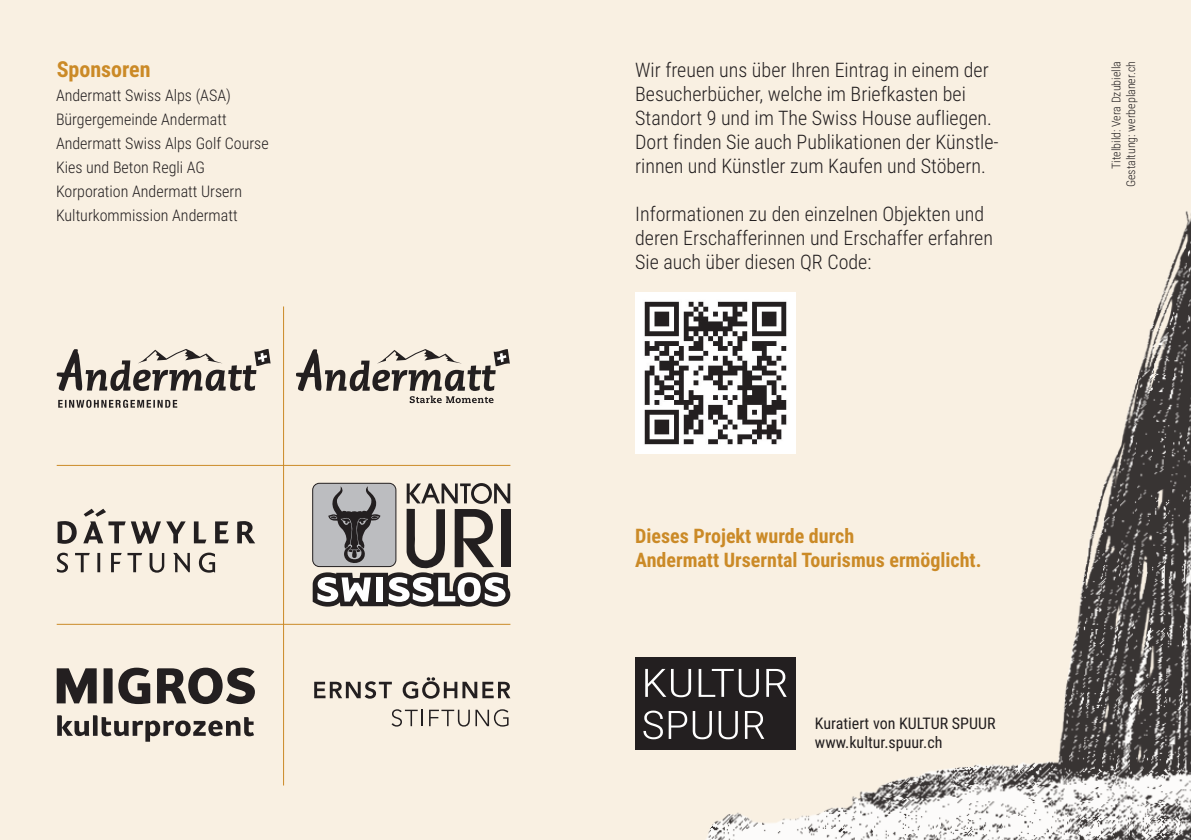
<style>
.page{position:relative;width:1191px;height:840px;background:#fff}
.page>*{position:absolute;margin:0;border:0;box-sizing:border-box;transform-origin:0 0}
.t1{font:700 22px "Roboto Condensed";color:#cb8a27}
.t2{font:300 20px/24px "Roboto Condensed";color:#231f20}
.t3{font:700 20px/24px "Roboto Condensed";color:#cb8a27}
.t4{font:300 16px/24px "Roboto Condensed";color:#231f20}
.t5{font:16px/19.2px "Roboto Condensed";color:#231f20}
.t6{font:300 12px/14.4px "Roboto Condensed";color:#231f20;text-align:right}
</style>
<div class="page">
<div style="left:0;top:0;width:1191px;height:839px;background:#f9f0e2"></div>
<svg style="left:57px;top:715px;width:197px;height:26px"></svg>
<svg style="left:57px;top:668px;width:40px;height:35px"></svg>
<svg style="left:104px;top:667px;width:46px;height:36px"></svg>
<svg style="left:157px;top:667px;width:98px;height:36px"></svg>
<svg style="left:314px;top:681px;width:78px;height:17px"></svg>
<svg style="left:403px;top:677px;width:107px;height:21px"></svg>
<svg style="left:391px;top:709px;width:32px;height:17px"></svg>
<svg style="left:429px;top:709px;width:79px;height:17px"></svg>
<hr style="left:283px;top:306px;width:1px;height:479px;background:#cb8a27">
<hr style="left:57px;top:623px;width:453px;height:1px;background:#cb8a27">
<hr style="left:57px;top:465px;width:453px;height:1px;background:#cb8a27">
<svg style="left:57px;top:508px;width:198px;height:64px"></svg>
<img style="left:635px;top:211px;width:556px;height:628px">
<div style="left:312px;top:482px;width:84px;height:84px;border:1px solid #231f20;border-radius:7px"></div>
<svg style="left:313px;top:483px;width:197px;height:123px"></svg>
<svg style="left:254px;top:349px;width:16px;height:17px"></svg>
<svg style="left:56px;top:349px;width:211px;height:42px"></svg>
<svg style="left:493px;top:349px;width:17px;height:17px"></svg>
<svg style="left:296px;top:349px;width:210px;height:54px"></svg>
<svg style="left:58px;top:399px;width:119px;height:8px"></svg>
<p class="t1" style="left:57px;top:53px;width:95px">Sponsoren</p>
<p class="t6" style="left:1108px;top:187px;width:128px;rotate:-90deg">Titelbild: Vera Dzubiella<br>Gestaltung: werbeplaner.ch</p>
<p class="t2" style="left:635px;top:57px;width:365px">Wir freuen uns über Ihren Eintrag in einem der Besucherbücher, welche im Briefkasten bei Standort 9 und im The Swiss House aufliegen.<br>Dort finden Sie auch Publikationen der Künstle&shy;rinnen und Künstler zum Kaufen und Stöbern.</p>
<p class="t2" style="left:635px;top:201px;width:359px">Informationen zu den einzelnen Objekten und deren Erschafferinnen und Erschaffer erfahren<br>Sie auch über diesen QR Code:</p>
<p class="t4" style="left:56px;top:82px;width:214px">Andermatt Swiss Alps (ASA)<br>Bürgergemeinde Andermatt<br>Andermatt Swiss Alps Golf Course<br>Kies und Beton Regli AG<br>Korporation Andermatt Ursern<br>Kulturkommission Andermatt</p>
<p class="t3" style="left:635px;top:522px;width:348px">Dieses Projekt wurde durch<br>Andermatt Urserntal Tourismus ermöglicht.</p>
<p class="t5" style="left:815px;top:713px;width:182px">Kuratiert von KULTUR SPUUR www.kultur.spuur.ch</p>
</div>
